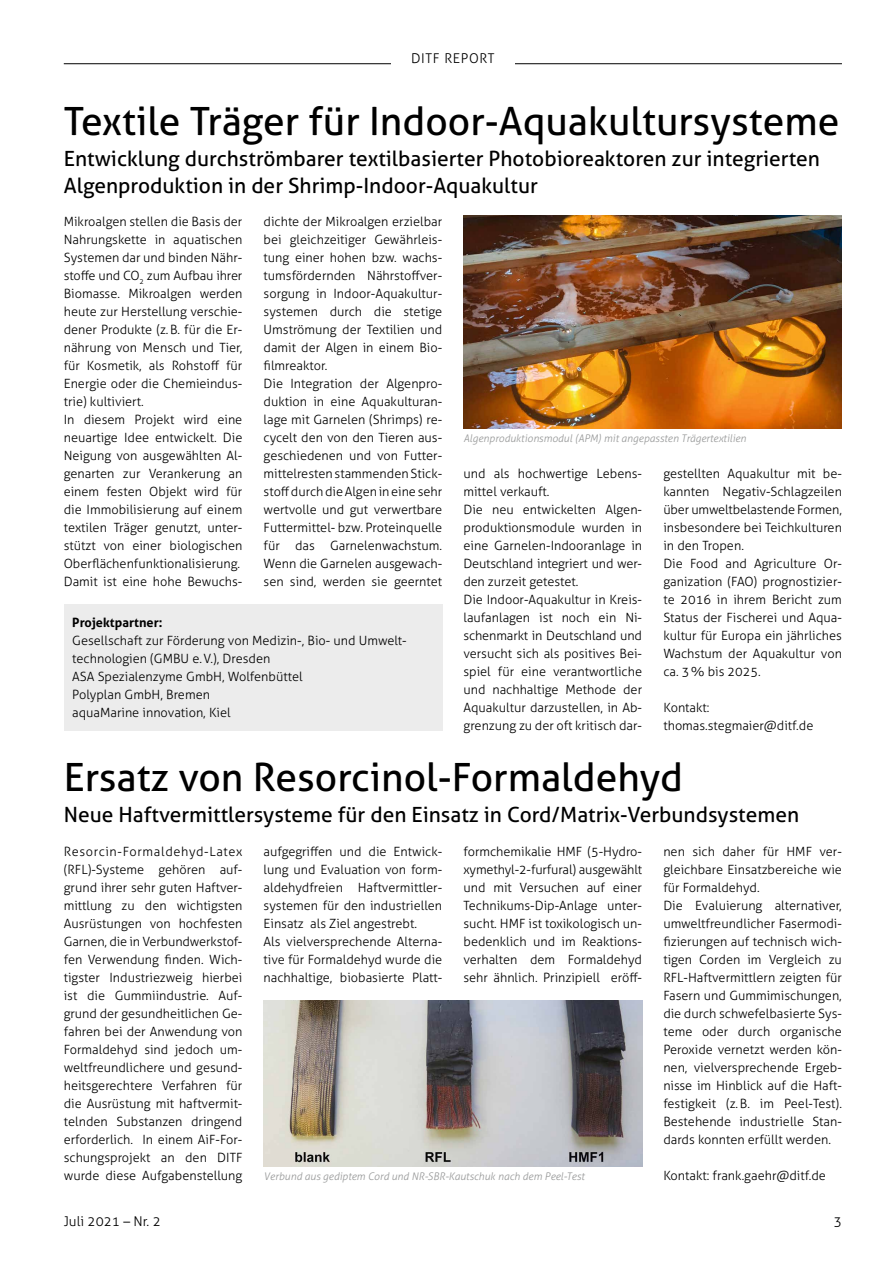
<style>
.page{position:relative;width:893px;height:1263px;background:#fff}
.page>*{position:absolute;margin:0;border:0;box-sizing:border-box;transform-origin:0 0}
.t1{font:39px "Aller";color:#000}
.t2{font:21px/27px "Aller";color:#000}
.t3{font:300 13.5px "Aller";color:#000}
.t4{font:300 13.5px "Aller";letter-spacing:.04em;color:#000}
.t5{font:300 12.75px/18px "Aller";color:#000}
.t6{font:700 12.75px "Aller";color:#000}
.t7{font:italic 300 10.5px "Aller";color:#989999}
</style>
<div class="page">
<img style="left:463px;top:216px;width:379px;height:212px">
<img style="left:264px;top:1000px;width:378px;height:166px">
<hr style="left:64px;top:63px;width:778px;height:1px;background:#000">
<div style="left:391px;top:58px;width:123px;height:11px;background:#fff"></div>
<div style="left:64px;top:604px;width:378px;height:126px;background:#ececec"></div>
<p class="t4" style="left:411px;top:50px;width:85px">DITF REPORT</p>
<h1 class="t1" style="left:64px;top:97px;width:777px">Textile Träger für Indoor-Aquakultursysteme</h1>
<h2 class="t2" style="left:64px;top:145px;width:758px">Entwicklung durchströmbarer textilbasierter Photobioreaktoren zur integrierten<br>Algenproduktion in der Shrimp-Indoor-Aquakultur</h2>
<p class="t5" style="left:64px;top:212px;width:180px">Mikroalgen stellen die Basis der<br>Nahrungskette in aquatischen<br>Systemen dar und binden Nähr&shy;stoffe und CO<sub>2</sub> zum Aufbau ihrer<br>Biomasse. Mikroalgen werden heute zur Herstellung verschie&shy;dener Produkte (z.B. für die Er&shy;nährung von Mensch und Tier, für Kosmetik, als Rohstoff für<br>Energie oder die Chemieindus&shy;trie) kultiviert.<br>In diesem Projekt wird eine neuartige Idee entwickelt. Die<br>Neigung von ausgewählten Al&shy;genarten zur Verankerung an einem festen Objekt wird für die Immobilisierung auf einem textilen Träger genutzt, unter&shy;stützt von einer biologischen<br>Oberflächenfunktionalisierung.<br>Damit ist eine hohe Bewuchs-</p>
<p class="t5" style="left:264px;top:212px;width:180px">dichte der Mikroalgen erzielbar bei gleichzeitiger Gewährleis&shy;tung einer hohen bzw. wachs&shy;tumsfördernden Nährstoffver&shy;sorgung in Indoor-Aquakultur&shy;systemen durch die stetige<br>Umströmung der Textilien und damit der Algen in einem Bio&shy;filmreaktor.<br>Die Integration der Algenpro&shy;duktion in eine Aquakulturan&shy;lage mit Garnelen (Shrimps) re&shy;cycelt den von den Tieren aus&shy;geschiedenen und von Futter&shy;mittelresten stammenden Stick&shy;stoff durch die Algen in eine sehr wertvolle und gut verwertbare<br>Futtermittel- bzw. Proteinquelle für das Garnelenwachstum.<br>Wenn die Garnelen ausgewach&shy;sen sind, werden sie geerntet</p>
<p class="t6" style="left:72px;top:614px;width:92px">Projektpartner:</p>
<p class="t5" style="left:72px;top:631px;width:335px">Gesellschaft zur Förderung von Medizin-, Bio- und Umwelt&shy;technologien (GMBU e.V.), Dresden<br>ASA Spezialenzyme GmbH, Wolfenbüttel<br>Polyplan GmbH, Bremen<br>aquaMarine innovation, Kiel</p>
<p class="t7" style="left:463px;top:432px;width:284px">Algenproduktionsmodul (APM) mit angepassten Trägertextilien</p>
<p class="t5" style="left:463px;top:465px;width:180px">und als hochwertige Lebens&shy;mittel verkauft.<br>Die neu entwickelten Algen&shy;produktionsmodule wurden in eine Garnelen-Indooranlage in<br>Deutschland integriert und wer&shy;den zurzeit getestet.<br>Die Indoor-Aquakultur in Kreis&shy;laufanlagen ist noch ein Ni&shy;schenmarkt in Deutschland und versucht sich als positives Bei&shy;spiel für eine verantwortliche und nachhaltige Methode der<br>Aquakultur darzustellen, in Ab&shy;grenzung zu der oft kritisch dar-</p>
<p class="t5" style="left:663px;top:465px;width:180px">gestellten Aquakultur mit be&shy;kannten Negativ-Schlagzeilen über umweltbelastende Formen, insbesondere bei Teichkulturen in den Tropen.<br>Die Food and Agriculture Or&shy;ganization (FAO) prognostizier&shy;te 2016 in ihrem Bericht zum<br>Status der Fischerei und Aqua&shy;kultur für Europa ein jährliches<br>Wachstum der Aquakultur von ca. 3% bis 2025.</p>
<p class="t5" style="left:663px;top:699px;width:152px">Kontakt: thomas.stegmaier@ditf.de</p>
<h1 class="t1" style="left:64px;top:753px;width:621px">Ersatz von Resorcinol-Formaldehyd</h1>
<h2 class="t2" style="left:64px;top:801px;width:737px">Neue Haftvermittlersysteme für den Einsatz in Cord/Matrix-Verbundsystemen</h2>
<p class="t5" style="left:64px;top:843px;width:180px;text-align:justify">Resorcin-Formaldehyd-Latex (RFL)-Systeme gehören auf&shy;grund ihrer sehr guten Haftver&shy;mittlung zu den wichtigsten Ausrüstungen von hochfesten Garnen, die in Verbundwerkstof&shy;fen Verwendung finden. Wich&shy;tigster Industriezweig hierbei ist die Gummiindustrie. Auf&shy;grund der gesundheitlichen Ge&shy;fahren bei der Anwendung von Formaldehyd sind jedoch um&shy;weltfreundlichere und gesund&shy;heitsgerechtere Verfahren für die Ausrüstung mit haftvermit&shy;telnden Substanzen dringend erforderlich. In einem AiF-For&shy;schungsprojekt an den DITF wurde diese Aufgabenstellung</p>
<p class="t5" style="left:264px;top:842px;width:180px">aufgegriffen und die Entwick&shy;lung und Evaluation von form&shy;aldehydfreien Haftvermittler&shy;systemen für den industriellen<br>Einsatz als Ziel angestrebt.<br>Als vielversprechende Alterna&shy;tive für Formaldehyd wurde die nachhaltige, biobasierte Platt-</p>
<p class="t5" style="left:463px;top:842px;width:180px;text-align:justify">formchemikalie HMF (5-Hydro&shy;xymethyl-2-furfural) ausgewählt und mit Versuchen auf einer Technikums-Dip-Anlage unter&shy;sucht. HMF ist toxikologisch un&shy;bedenklich und im Reaktions&shy;verhalten dem Formaldehyd sehr ähnlich. Prinzipiell eröff-</p>
<p class="t5" style="left:663px;top:842px;width:180px">nen sich daher für HMF ver&shy;gleichbare Einsatzbereiche wie für Formaldehyd.<br>Die Evaluierung alternativer, umweltfreundlicher Fasermodi&shy;fizierungen auf technisch wich&shy;tigen Corden im Vergleich zu<br>RFL-Haftvermittlern zeigten für<br>Fasern und Gummimischungen, die durch schwefelbasierte Sys&shy;teme oder durch organische<br>Peroxide vernetzt werden kön&shy;nen, vielversprechende Ergeb&shy;nisse im Hinblick auf die Haft&shy;festigkeit (z.B. im Peel-Test).<br>Bestehende industrielle Stan&shy;dards konnten erfüllt werden.</p>
<p class="t5" style="left:663px;top:1167px;width:164px">Kontakt: frank.gaehr@ditf.de</p>
<p class="t7" style="left:264px;top:1170px;width:322px">Verbund aus gediptem Cord und NR-SBR-Kautschuk nach dem Peel-Test</p>
<p class="t3" style="left:64px;top:1213px;width:98px">Juli 2021 – Nr. 2</p>
<p class="t4" style="left:834px;top:1213px;width:10px">3</p>
</div>
